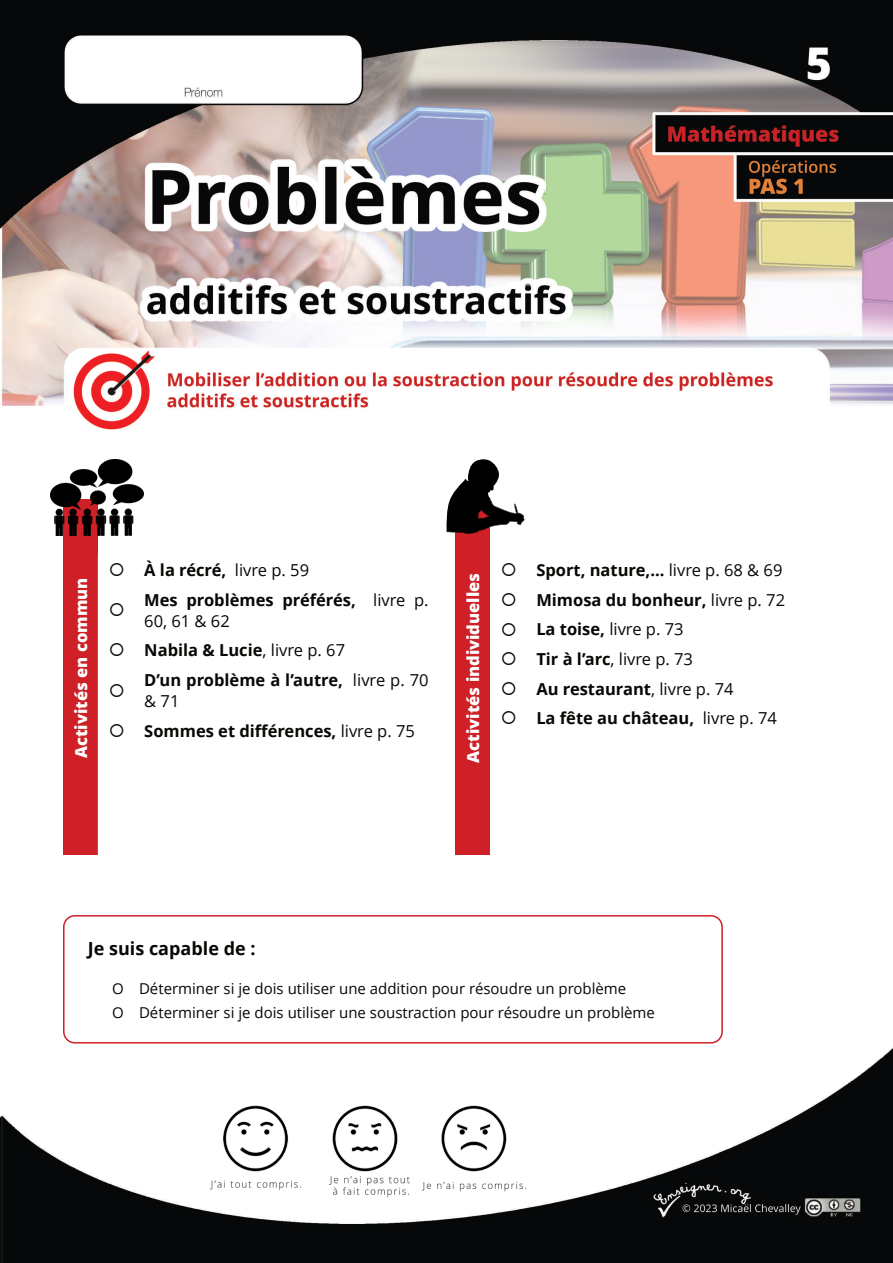
<style>
.page{position:relative;width:893px;height:1263px;background:#fff}
.page>*{position:absolute;margin:0;border:0;box-sizing:border-box;transform-origin:0 0}
.t1{font:700 18px "Open Sans";color:#080704}
.t2{font:700 16.5px/21px "Open Sans";color:#080704}
.t3{font:800 16.5px "Open Sans";color:#fff}
.t4{font:16.5px "Open Sans";color:#080704}
.t5{font:15px/24px "Open Sans";color:#080704}
.s1{font-weight:400}
.s2{font-weight:700}
</style>
<div class="page">
<img style="left:0;top:0;width:893px;height:1263px">
<div style="left:63px;top:915px;width:660px;height:128px;background:#fff;border:2px solid #ce2026;border-radius:11px"></div>
<img style="left:64px;top:1103px;width:608px;height:96px">
<div style="left:64px;top:499px;width:34px;height:356px;background:#ce2026"></div>
<svg style="left:98px;top:555px;width:339px;height:341px"></svg>
<svg style="left:490px;top:555px;width:339px;height:284px"></svg>
<div style="left:456px;top:499px;width:34px;height:356px;background:#ce2026"></div>
<img style="left:51px;top:459px;width:92px;height:77px">
<svg style="left:447px;top:459px;width:77px;height:75px"></svg>
<svg style="left:110px;top:603px;width:13px;height:13px"></svg>
<svg style="left:110px;top:683px;width:13px;height:13px"></svg>
<p class="t3" style="left:74px;top:758px;width:182px;rotate:-90deg">Activités en commun</p>
<p class="t2" style="left:109px;top:561px;width:202px">○ À la récré, <span class="s1">livre p. 59</span></p>
<p class="t2" style="left:144px;top:591px;width:286px">Mes problèmes préférés, <span class="s1">livre p.<br>60, 61 &amp; 62</span></p>
<p class="t2" style="left:109px;top:641px;width:238px">○ Nabila &amp; Lucie<span class="s1">, livre p. 67</span></p>
<p class="t2" style="left:144px;top:671px;width:286px">D’un problème à l’autre, <span class="s1">livre p. 70 &amp; 71</span></p>
<p class="t2" style="left:109px;top:722px;width:308px">○ Sommes et différences, <span class="s1">livre p. 75</span></p>
<p class="t3" style="left:466px;top:763px;width:191px;rotate:-90deg">Activités individuelles</p>
<p class="t2" style="left:501px;top:561px;width:283px">○ Sport, nature,... <span class="s1">livre p. 68 &amp; 69</span></p>
<p class="t2" style="left:501px;top:591px;width:286px">○ Mimosa du bonheur, <span class="s1">livre p. 72</span></p>
<p class="t4" style="left:501px;top:623px;width:184px">○ <span class="s2">La toise,</span> livre p. 73</p>
<p class="t4" style="left:501px;top:652px;width:194px">○ <span class="s2">Tir à l’arc</span>, livre p. 73</p>
<p class="t2" style="left:501px;top:680px;width:234px">○ Au restaurant<span class="s1">, livre p. 74</span></p>
<p class="t2" style="left:501px;top:709px;width:278px">○ La fête au château, <span class="s1">livre p. 74</span></p>
<p class="t1" style="left:88px;top:941px;width:169px">Je suis capable de :</p>
<p class="t5" style="left:112px;top:978px;width:544px">O Déterminer si je dois utiliser une addition pour résoudre un problème<br>O Déterminer si je dois utiliser une soustraction pour résoudre un problème</p>
</div>
